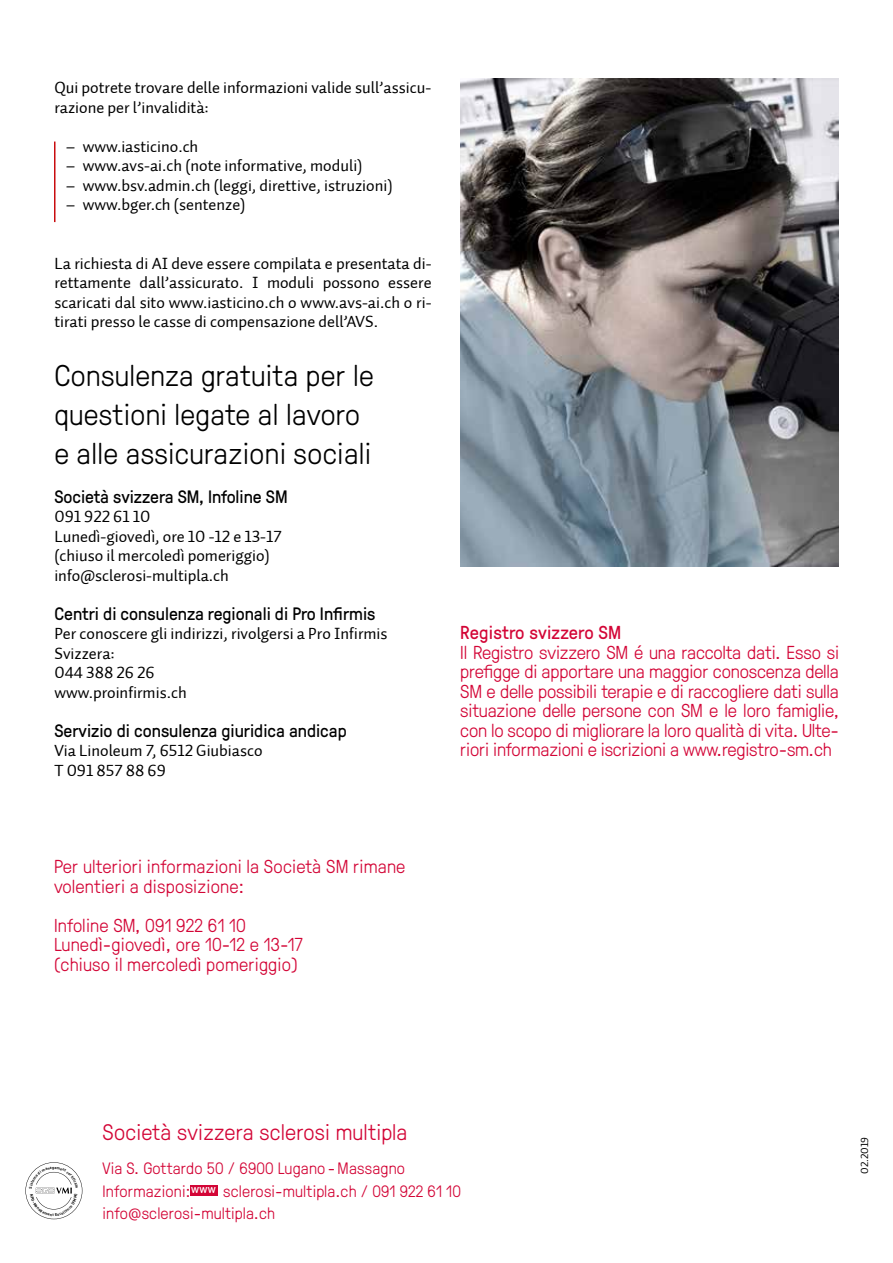
<style>
.page{position:relative;width:893px;height:1263px;background:#fff}
.page>*{position:absolute;margin:0;border:0;box-sizing:border-box;transform-origin:0 0}
.t1{font:300 30px/39px "GT Pressura";letter-spacing:.01em;color:#000}
.t2{font:300 22.5px "GT Pressura";letter-spacing:.01em;color:#d30536}
.t3{font:300 18.75px/19.5px "GT Pressura";letter-spacing:.01em;color:#d30536}
.t4{font:18.75px "GT Pressura";letter-spacing:.01em;color:#d30536}
.t5{font:18px "GT Pressura";color:#000}
.t6{font:16.5px/19.5px "Auto 2 Regular LF";color:#000}
.t7{font:300 16.5px/22.5px "GT Pressura";letter-spacing:.01em;color:#d30536}
.t8{font:12px "GT Pressura";color:#fff}
.t9{font:10.5px "Auto 2 Regular LF";color:#000}
</style>
<div class="page">
<img style="left:460px;top:79px;width:379px;height:487px">
<hr style="left:54px;top:142px;width:2px;height:80px;background:#c90c0f">
<div style="left:190px;top:1185px;width:28px;height:10px;background:#d30536"></div>
<svg style="left:25px;top:1162px;width:57px;height:57px"></svg>
<p class="t6" style="left:54px;top:78px;width:378px">Qui potrete trovare delle informazioni valide sull’assicu&shy;razione per l’invalidità:</p>
<p class="t6" style="left:66px;top:136px;width:134px">– www.iasticino.ch</p>
<p class="t6" style="left:66px;top:156px;width:298px">– www.avs-ai.ch (note informative, moduli)</p>
<p class="t6" style="left:66px;top:175px;width:328px">– www.bsv.admin.ch (leggi, direttive, istruzioni)</p>
<p class="t6" style="left:66px;top:195px;width:181px">– www.bger.ch (sentenze)</p>
<p class="t6" style="left:54px;top:253px;width:379px;text-align:justify">La richiesta di AI deve essere compilata e presentata di&shy;rettamente dall’assicurato. I moduli possono essere scaricati dal sito www.iasticino.ch o www.avs-ai.ch o ri&shy;tirati presso le casse di compensazione dell’AVS.</p>
<h1 class="t1" style="left:54px;top:354px;width:321px">Consulenza gratuita per le questioni legate al lavoro e alle assicurazioni sociali</h1>
<p class="t5" style="left:54px;top:483px;width:235px">Società svizzera SM, Infoline SM</p>
<p class="t6" style="left:54px;top:507px;width:229px">091 922 61 10<br>Lunedì-giovedì, ore 10 -12 e 13-17 (chiuso il mercoledì pomeriggio) info@sclerosi-multipla.ch</p>
<p class="t5" style="left:54px;top:600px;width:323px">Centri di consulenza regionali di Pro Infirmis</p>
<p class="t6" style="left:54px;top:624px;width:335px">Per conoscere gli indirizzi, rivolgersi a Pro Infirmis<br>Svizzera:<br>044 388 26 26<br>www.proinfirmis.ch</p>
<p class="t5" style="left:54px;top:717px;width:294px">Servizio di consulenza giuridica andicap</p>
<p class="t6" style="left:54px;top:741px;width:210px">Via Linoleum 7, 6512 Giubiasco<br>T 091 857 88 69</p>
<p class="t4" style="left:460px;top:619px;width:163px">Registro svizzero SM</p>
<p class="t3" style="left:460px;top:641px;width:380px;text-align:justify">Il Registro svizzero SM é una raccolta dati. Esso si prefigge di apportare una maggior conoscenza della SM e delle possibili terapie e di raccogliere dati sulla situazione delle persone con SM e le loro famiglie, con lo scopo di migliorare la loro qualità di vita. Ulte&shy;riori informazioni e iscrizioni a www.registro-sm.ch</p>
<p class="t3" style="left:54px;top:856px;width:353px">Per ulteriori informazioni la Società SM rimane volentieri a disposizione:</p>
<p class="t3" style="left:54px;top:914px;width:250px">Infoline SM, 091 922 61 10<br>Lunedì-giovedì, ore 10-12 e 13-17 (chiuso il mercoledì pomeriggio)</p>
<h2 class="t2" style="left:103px;top:1115px;width:307px">Società svizzera sclerosi multipla</h2>
<p class="t7" style="left:103px;top:1156px;width:304px">Via S. Gottardo 50 / 6900 Lugano -Massagno<br>Informazioni:</p>
<p class="t7" style="left:103px;top:1178px;width:360px;text-indent:121px">sclerosi-multipla.ch / 091 922 61 10 info@sclerosi-multipla.ch</p>
<p class="t8" style="left:191px;top:1180px;width:26px">www</p>
<p class="t9" style="left:858px;top:1174px;width:38px;rotate:-90deg">02.2019</p>
</div>
